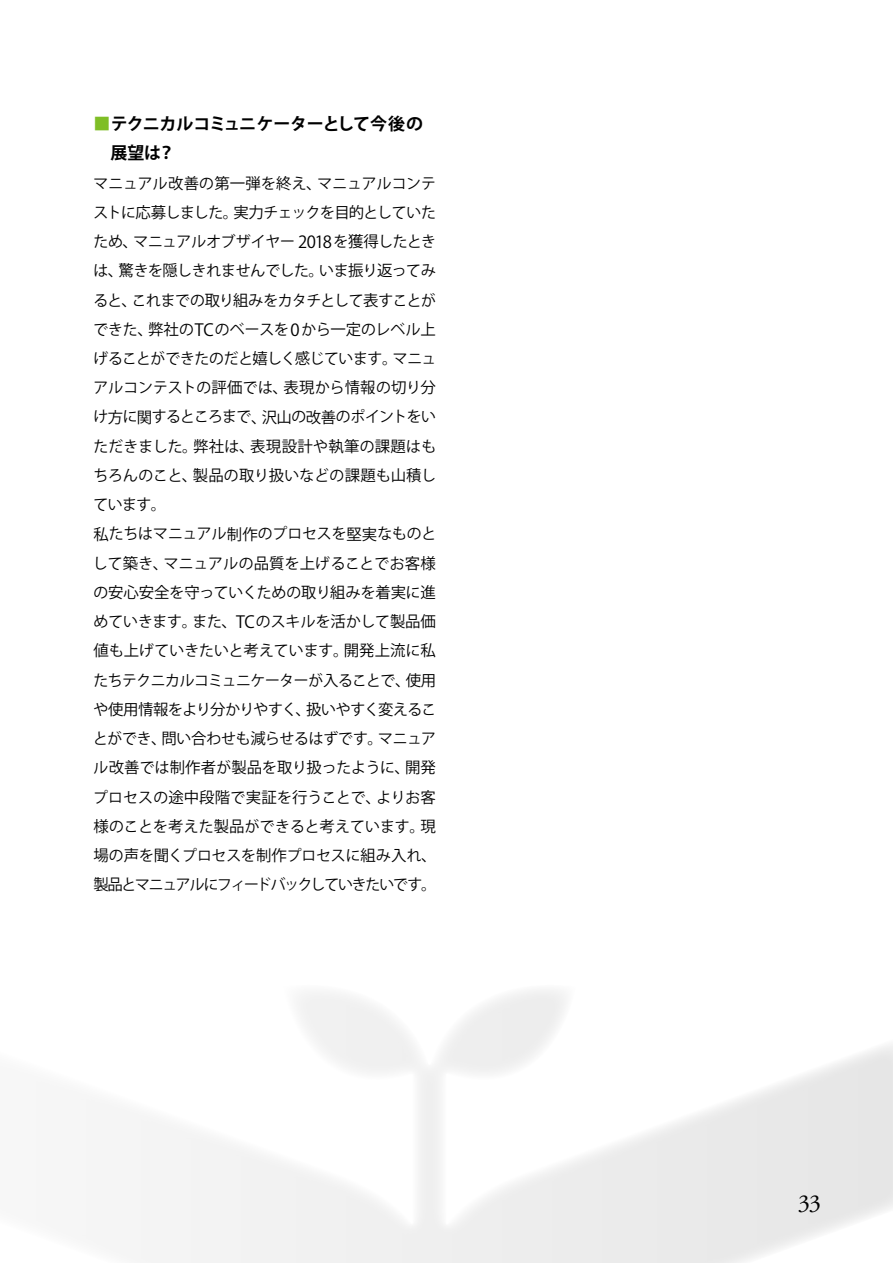
<style>
.page{position:relative;width:893px;height:1263px;background:#fff}
.page>*{position:absolute;margin:0;border:0;box-sizing:border-box;transform-origin:0 0}
.t1{font:24.45px "Adobe Garamond Pro";color:#000}
.t2{font:700 16.95px/29.2px "Koz Go Pro";letter-spacing:-.02em;color:#000}
.t3{font:15.45px "Koz Go Pro";letter-spacing:.015em;color:#000}
.t4{font:15.15px/29.2px "Koz Go Pro";letter-spacing:-.015em;color:#000;text-align:justify}
.s1{color:#7fbe26}
.s2{font-size:15.45px}
.s3{font-size:16.65px}
.s4{font-size:15.15px}
</style>
<div class="page">
<svg style="left:141px;top:990px;width:752px;height:273px"></svg>
<p class="t2" style="left:111px;top:110px;width:314px;text-indent:-17px"><span class="s1">■</span>テクニカルコミュニケーターとして今後の展望は？</p>
<p class="t4" style="left:93px;top:169px;width:344px">マニュアル<span class="s2">改善</span>の<span class="s2">第一弾</span>を<span class="s2">終</span>え<span class="s2">、</span>マニュアルコンテストに<span class="s2">応募</span>しました<span class="s2">。実力</span>チェックを<span class="s2">目的</span>としていたため<span class="s2">、</span>マニュアルオブザイヤー <span class="s3">2018</span>を<span class="s2">獲得</span>したときは<span class="s2">、驚</span>きを<span class="s2">隠</span>しきれませんでした<span class="s2">。</span>いま<span class="s2">振</span>り<span class="s2">返</span>ってみると<span class="s2">、</span>これまでの<span class="s2">取</span>り<span class="s2">組</span>みをカタチとして<span class="s2">表</span>すことができた<span class="s2">、弊社</span>の<span class="s3">TC</span>のベースを<span class="s3">0</span>から<span class="s2">一定</span>のレベル<span class="s2">上</span>げることができたのだと<span class="s2">嬉</span>しく<span class="s2">感</span>じています<span class="s2">。</span>マニュアルコンテストの<span class="s2">評価</span>では<span class="s2">、表現</span>から<span class="s2">情報</span>の<span class="s2">切</span>り<span class="s2">分</span>け<span class="s2">方</span>に<span class="s2">関</span>するところまで<span class="s2">、沢山</span>の<span class="s2">改善</span>のポイントをい</p>
<p class="t3" style="left:93px;top:436px;width:344px"><span class="s4">ただきました</span>。弊社<span class="s4">は</span>、表現設計<span class="s4">や</span>執筆<span class="s4">の</span>課題<span class="s4">はも</span></p>
<p class="t4" style="left:93px;top:461px;width:345px;text-align:left">ちろんのこと<span class="s2">、製品</span>の<span class="s2">取</span>り<span class="s2">扱</span>いなどの<span class="s2">課題</span>も<span class="s2">山積</span>しています<span class="s2">。<br>私</span>たちはマニュアル<span class="s2">制作</span>のプロセスを<span class="s2">堅実</span>なものとして<span class="s2">築</span>き<span class="s2">、</span>マニュアルの<span class="s2">品質</span>を<span class="s2">上</span>げることでお<span class="s2">客様</span>の<span class="s2">安心安全</span>を<span class="s2">守</span>っていくための<span class="s2">取</span>り<span class="s2">組</span>みを<span class="s2">着実</span>に<span class="s2">進</span>めていきます<span class="s2">。</span>また<span class="s2">、</span><span class="s3">TC</span>のスキルを<span class="s2">活</span>かして<span class="s2">製品価値</span>も<span class="s2">上</span>げていきたいと<span class="s2">考</span>えています<span class="s2">。開発上流</span>に<span class="s2">私</span>たちテクニカルコミュニケーターが<span class="s2">入</span>ることで<span class="s2">、使用</span>や<span class="s2">使用情報</span>をより<span class="s2">分</span>かりやすく<span class="s2">、扱</span>いやすく<span class="s2">変</span>えることができ<span class="s2">、問</span>い<span class="s2">合</span>わせも<span class="s2">減</span>らせるはずです<span class="s2">。</span>マニュア</p>
<p class="t3" style="left:94px;top:758px;width:344px"><span class="s4">ル</span>改善<span class="s4">では</span>制作者<span class="s4">が</span>製品<span class="s4">を</span>取<span class="s4">り</span>扱<span class="s4">ったように</span>、開発</p>
<p class="t4" style="left:93px;top:783px;width:345px">プロセスの<span class="s2">途中段階</span>で<span class="s2">実証</span>を<span class="s2">行</span>うことで<span class="s2">、</span>よりお<span class="s2">客様</span>のことを<span class="s2">考</span>えた<span class="s2">製品</span>ができると<span class="s2">考</span>えています<span class="s2">。現場</span>の<span class="s2">声</span>を<span class="s2">聞</span>くプロセスを<span class="s2">制作</span>プロセスに<span class="s2">組</span>み<span class="s2">入</span>れ<span class="s2">、製品</span>とマニュアルにフィードバックしていきたいです<span class="s2">。</span></p>
<h1 class="t1" style="left:798px;top:1188px;width:25px">33</h1>
</div>
